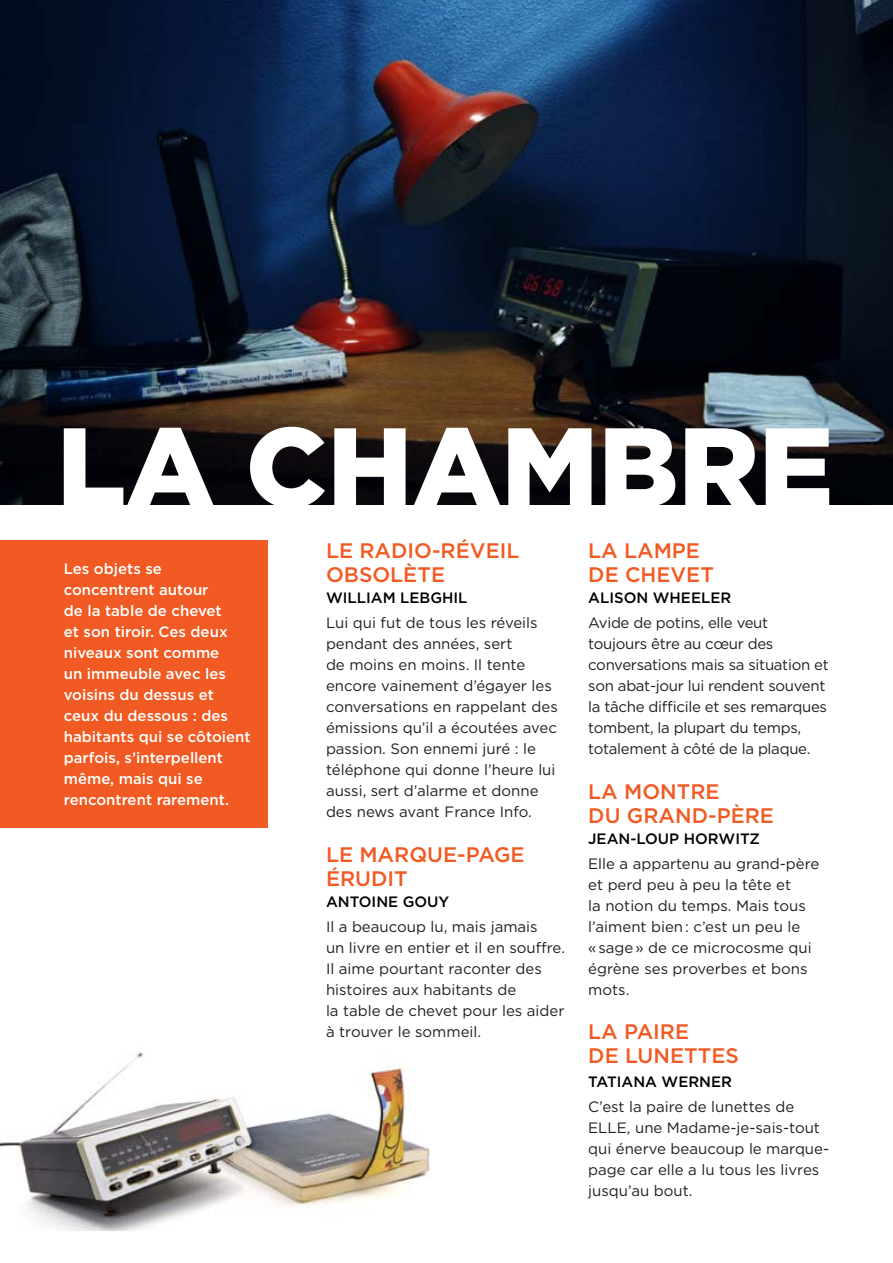
<style>
.page{position:relative;width:893px;height:1263px;background:#fff}
.page>*{position:absolute;margin:0;border:0;box-sizing:border-box;transform-origin:0 0}
.t1{font:500 21px/24px "Gotham";color:#f15a22}
.t2{font:15px/21px "Gotham";color:#221e1f}
.t3{font:500 15px/21px "Gotham";color:#fff}
.t4{font:15px/21px "Gotham";letter-spacing:-.02em;color:#221e1f}
.t5{font:500 15px "Gotham";color:#000}
</style>
<div class="page">
<img style="left:0;top:1052px;width:430px;height:179px">
<div style="left:0;top:541px;width:268px;height:287px;background:#f15a22"></div>
<img style="left:0;top:0;width:893px;height:505px">
<svg style="left:64px;top:427px;width:765px;height:78px"></svg>
<p class="t3" style="left:64px;top:558px;width:188px">Les objets se concentrent autour<br>de la table de chevet<br>et son tiroir. Ces deux niveaux sont comme<br>un immeuble avec les voisins du dessus et ceux du dessous : des habitants qui se côtoient parfois, s’interpellent même, mais qui se rencontrent rarement.</p>
<h1 class="t1" style="left:326px;top:538px;width:195px">Le radio-réveil obsolète</h1>
<p class="t5" style="left:326px;top:587px;width:143px">William Lebghil</p>
<p class="t2" style="left:326px;top:612px;width:233px">Lui qui fut de tous les réveils pendant des années, sert<br>de moins en moins. Il tente encore vainement d’égayer les conversations en rappelant des émissions qu’il a écoutées avec passion. Son ennemi juré : le téléphone qui donne l’heure lui aussi, sert d’alarme et donne des news avant France Info.</p>
<h1 class="t1" style="left:326px;top:842px;width:200px">Le marque-page érudit</h1>
<p class="t5" style="left:326px;top:892px;width:125px">Antoine Gouy</p>
<p class="t2" style="left:326px;top:916px;width:241px">Il a beaucoup lu, mais jamais<br>un livre en entier et il en souffre.<br>Il aime pourtant raconter des histoires aux habitants de<br>la table de chevet pour les aider à trouver le sommeil.</p>
<h1 class="t1" style="left:588px;top:538px;width:127px">La lampe de chevet</h1>
<p class="t5" style="left:588px;top:587px;width:145px">Alison Wheeler</p>
<p class="t4" style="left:588px;top:612px;width:242px">Avide de potins, elle veut toujours être au cœur des conversations mais sa situation et son abat-jour lui rendent souvent la tâche difficile et ses remarques tombent, la plupart du temps, totalement à côté de la plaque.</p>
<h1 class="t1" style="left:588px;top:779px;width:187px">La montre<br>du grand-père</h1>
<p class="t5" style="left:588px;top:829px;width:173px">j ean-loup horwitz</p>
<p class="t2" style="left:588px;top:853px;width:233px">Elle a appartenu au grand-père et perd peu à peu la tête et<br>la notion du temps. Mais tous l’aiment bien : c’est un peu le<br>« sage » de ce microcosme qui égrène ses proverbes et bons mots.</p>
<h1 class="t1" style="left:588px;top:1019px;width:149px">La paire<br>de lunettes</h1>
<p class="t5" style="left:588px;top:1072px;width:145px">tatiana werner</p>
<p class="t2" style="left:588px;top:1096px;width:242px">C’est la paire de lunettes de<br>ELLE, une Madame-je-sais-tout qui énerve beaucoup le marque&shy;page car elle a lu tous les livres jusqu’au bout.</p>
</div>
